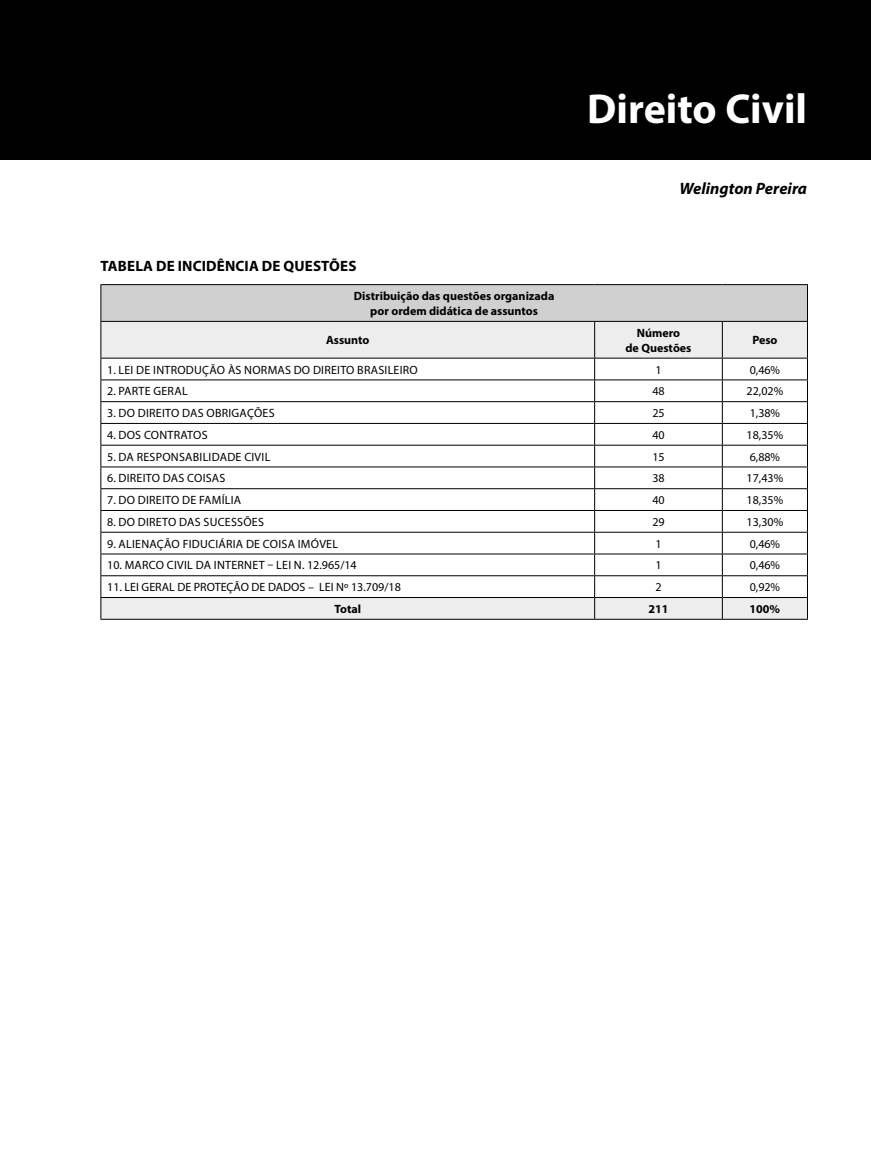
<style>
.page{position:relative;width:871px;height:1169px;background:#fff}
.page>*{position:absolute;margin:0;border:0;box-sizing:border-box;transform-origin:0 0}
.CAP_TITULO{font:700 42px "Myriad Pro";color:#fff}
.AUTOR{font:italic 700 16.5px "Myriad Pro";color:#000}
.TITULO_1{font:700 15px "Myriad Pro";letter-spacing:.01em;color:#000}
.Tabela{font:12px "Myriad Pro";letter-spacing:.02em;color:#000}
.Tabela-titulo{font:700 12px/15px "Myriad Pro";color:#000;text-align:center}
.tabela_centro{font:12px "Myriad Pro";color:#000}
.Tabela-2{font:12px "Myriad Pro";color:#000}
.tabela_centro-2{font:700 12px "Myriad Pro";color:#000}
</style>
<div class="page">
<div style="left:0;top:0;width:870px;height:159px;background:#000"></div>
<div style="left:101px;top:285px;width:706px;height:36px;background:#d0d0d0"></div>
<div style="left:101px;top:322px;width:705px;height:297px;background:#ededed"></div>
<svg style="left:101px;top:359px;width:705px;height:238px"></svg>
<hr style="left:594px;top:322px;width:1px;height:36px;background:#000">
<hr style="left:721px;top:322px;width:1px;height:36px;background:#000">
<hr style="left:100px;top:379px;width:494px;height:1px;background:#000">
<hr style="left:594px;top:379px;width:128px;height:1px;background:#000">
<hr style="left:722px;top:379px;width:85px;height:1px;background:#000">
<hr style="left:100px;top:401px;width:494px;height:1px;background:#000">
<hr style="left:594px;top:401px;width:128px;height:1px;background:#000">
<hr style="left:722px;top:401px;width:85px;height:1px;background:#000">
<hr style="left:100px;top:423px;width:494px;height:1px;background:#000">
<hr style="left:594px;top:423px;width:128px;height:1px;background:#000">
<hr style="left:722px;top:423px;width:85px;height:1px;background:#000">
<hr style="left:100px;top:445px;width:494px;height:1px;background:#000">
<hr style="left:594px;top:445px;width:128px;height:1px;background:#000">
<hr style="left:722px;top:445px;width:85px;height:1px;background:#000">
<hr style="left:100px;top:466px;width:494px;height:1px;background:#000">
<hr style="left:594px;top:466px;width:128px;height:1px;background:#000">
<hr style="left:722px;top:466px;width:85px;height:1px;background:#000">
<hr style="left:100px;top:488px;width:494px;height:1px;background:#000">
<hr style="left:594px;top:488px;width:128px;height:1px;background:#000">
<hr style="left:722px;top:488px;width:85px;height:1px;background:#000">
<hr style="left:100px;top:510px;width:494px;height:1px;background:#000">
<hr style="left:594px;top:510px;width:128px;height:1px;background:#000">
<hr style="left:722px;top:510px;width:85px;height:1px;background:#000">
<hr style="left:100px;top:532px;width:494px;height:1px;background:#000">
<hr style="left:594px;top:532px;width:128px;height:1px;background:#000">
<hr style="left:722px;top:532px;width:85px;height:1px;background:#000">
<hr style="left:100px;top:553px;width:494px;height:1px;background:#000">
<hr style="left:594px;top:553px;width:128px;height:1px;background:#000">
<hr style="left:722px;top:553px;width:85px;height:1px;background:#000">
<svg style="left:594px;top:359px;width:1px;height:260px"></svg>
<svg style="left:721px;top:359px;width:1px;height:260px"></svg>
<hr style="left:100px;top:284px;width:494px;height:1px;background:#000">
<hr style="left:100px;top:285px;width:1px;height:36px;background:#000">
<hr style="left:594px;top:284px;width:128px;height:1px;background:#000">
<hr style="left:722px;top:284px;width:85px;height:1px;background:#000">
<hr style="left:806px;top:285px;width:1px;height:36px;background:#000">
<hr style="left:100px;top:321px;width:494px;height:1px;background:#000">
<hr style="left:100px;top:322px;width:1px;height:36px;background:#000">
<hr style="left:594px;top:321px;width:128px;height:1px;background:#000">
<hr style="left:722px;top:321px;width:85px;height:1px;background:#000">
<hr style="left:806px;top:322px;width:1px;height:36px;background:#000">
<hr style="left:100px;top:358px;width:494px;height:1px;background:#000">
<hr style="left:594px;top:358px;width:128px;height:1px;background:#000">
<hr style="left:722px;top:358px;width:85px;height:1px;background:#000">
<hr style="left:100px;top:575px;width:494px;height:1px;background:#000">
<hr style="left:594px;top:575px;width:128px;height:1px;background:#000">
<hr style="left:722px;top:575px;width:85px;height:1px;background:#000">
<hr style="left:100px;top:597px;width:494px;height:1px;background:#000">
<svg style="left:100px;top:358px;width:1px;height:261px"></svg>
<hr style="left:594px;top:597px;width:128px;height:1px;background:#000">
<hr style="left:722px;top:597px;width:85px;height:1px;background:#000">
<svg style="left:806px;top:358px;width:1px;height:261px"></svg>
<hr style="left:100px;top:619px;width:494px;height:1px;background:#000">
<hr style="left:594px;top:619px;width:128px;height:1px;background:#000">
<hr style="left:722px;top:619px;width:85px;height:1px;background:#000">
<p class="CAP_TITULO" style="left:586px;top:82px;width:221px">Direito Civil</p>
<p class="AUTOR" style="left:679px;top:178px;width:129px">Welington Pereira</p>
<p class="TITULO_1" style="left:101px;top:257px;width:257px">TABELA DE INCIDÊNCIA DE QUESTÕES</p>
<p class="Tabela-titulo" style="left:353px;top:288px;width:202px">Distribuição das questões organizada</p>
<p class="Tabela-titulo" style="left:370px;top:303px;width:169px">por ordem didática de assuntos</p>
<p class="Tabela-titulo" style="left:326px;top:332px;width:45px">Assunto</p>
<p class="Tabela-titulo" style="left:625px;top:325px;width:67px">Número<br>de Questões</p>
<p class="Tabela-titulo" style="left:751px;top:332px;width:27px">Peso</p>
<p class="Tabela" style="left:107px;top:362px;width:312px">1. LEI DE INTRODUÇÃO ÀS NORMAS DO DIREITO BRASILEIRO</p>
<p class="tabela_centro" style="left:655px;top:362px;width:8px">1</p>
<p class="tabela_centro" style="left:749px;top:362px;width:32px">0,46%</p>
<p class="Tabela" style="left:107px;top:384px;width:82px">2. PARTE GERAL</p>
<p class="tabela_centro" style="left:652px;top:384px;width:14px">48</p>
<p class="tabela_centro" style="left:746px;top:384px;width:38px">22,02%</p>
<p class="Tabela" style="left:107px;top:406px;width:169px">3. DO DIREITO DAS OBRIGAÇÕES</p>
<p class="tabela_centro" style="left:652px;top:406px;width:14px">25</p>
<p class="tabela_centro" style="left:749px;top:406px;width:32px">1,38%</p>
<p class="Tabela" style="left:107px;top:427px;width:102px">4. DOS CONTRATOS</p>
<p class="tabela_centro" style="left:652px;top:427px;width:14px">40</p>
<p class="tabela_centro" style="left:746px;top:427px;width:38px">18,35%</p>
<p class="Tabela" style="left:107px;top:449px;width:164px">5. DA RESPONSABILIDADE CIVIL</p>
<p class="tabela_centro" style="left:652px;top:449px;width:14px">15</p>
<p class="tabela_centro" style="left:749px;top:449px;width:32px">6,88%</p>
<p class="Tabela" style="left:107px;top:471px;width:120px">6. DIREITO DAS COISAS</p>
<p class="tabela_centro" style="left:652px;top:471px;width:14px">38</p>
<p class="tabela_centro" style="left:746px;top:471px;width:38px">17,43%</p>
<p class="Tabela" style="left:107px;top:493px;width:135px">7. DO DIREITO DE FAMÍLIA</p>
<p class="tabela_centro" style="left:652px;top:493px;width:14px">40</p>
<p class="tabela_centro" style="left:746px;top:493px;width:38px">18,35%</p>
<p class="Tabela" style="left:107px;top:514px;width:158px">8. DO DIRETO DAS SUCESSÕES</p>
<p class="tabela_centro" style="left:652px;top:514px;width:14px">29</p>
<p class="tabela_centro" style="left:746px;top:514px;width:38px">13,30%</p>
<p class="Tabela" style="left:107px;top:536px;width:232px">9. ALIENAÇÃO FIDUCIÁRIA DE COISA IMÓVEL</p>
<p class="tabela_centro" style="left:655px;top:536px;width:8px">1</p>
<p class="tabela_centro" style="left:749px;top:536px;width:32px">0,46%</p>
<p class="Tabela" style="left:107px;top:558px;width:251px">10. MARCO CIVIL DA INTERNET – LEI N. 12.965/14</p>
<p class="tabela_centro" style="left:655px;top:558px;width:8px">1</p>
<p class="tabela_centro" style="left:749px;top:558px;width:32px">0,46%</p>
<p class="Tabela-2" style="left:107px;top:580px;width:295px">11. LEI GERAL DE PROTEÇÃO DE DADOS – LEI Nº 13.709/18</p>
<p class="tabela_centro" style="left:655px;top:580px;width:8px">2</p>
<p class="tabela_centro" style="left:749px;top:580px;width:32px">0,92%</p>
<p class="Tabela-titulo" style="left:334px;top:601px;width:28px">Total</p>
<p class="tabela_centro-2" style="left:648px;top:601px;width:21px">211</p>
<p class="tabela_centro-2" style="left:749px;top:601px;width:32px">100%</p>
</div>
